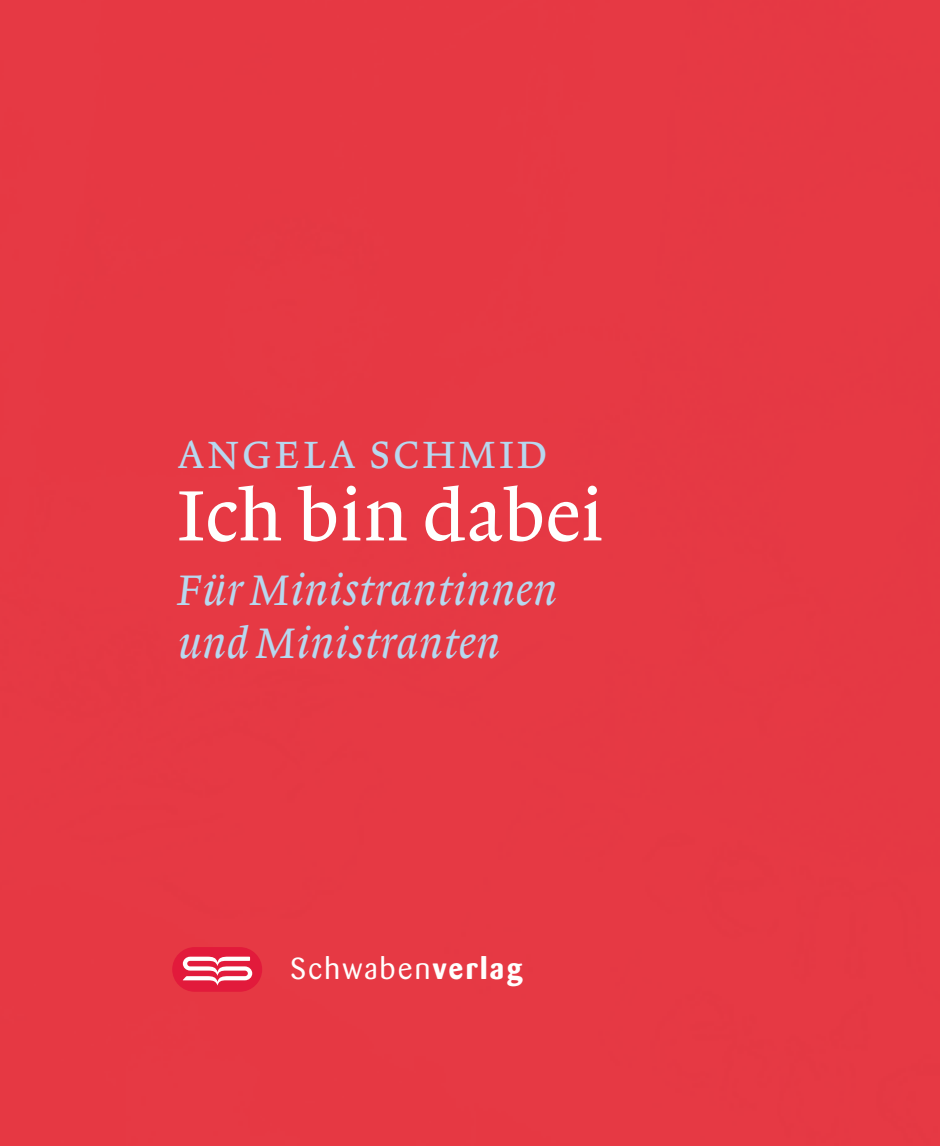
<style>
.page{position:relative;width:940px;height:1146px;background:#fff}
.page>*{position:absolute;margin:0;border:0;box-sizing:border-box;transform-origin:0 0}
.t1{font:75px "Lexicon No 1 Roman A";letter-spacing:.01em;color:#fffffe}
.t2{font:45px/52.5px "Lexicon No 1 Italic A";letter-spacing:.01em;color:#b7d8ef}
.t3{font:40px "Lexicon No 1 Roman A";letter-spacing:.09em;color:#b7d8ef}
.t4{font:30px "Barmeno";letter-spacing:.08em;color:#fffffe}
.s1{font-weight:700}
</style>
<div class="page">
<div style="left:0;top:0;width:940px;height:1145px;background:#e63944"></div>
<div style="left:172px;top:946px;width:90px;height:45px;background:#e21a3b;border-radius:22px"></div>
<svg style="left:183px;top:956px;width:69px;height:29px"></svg>
<p class="t3" style="left:178px;top:438px;width:371px">ANGELA SCHMID</p>
<h1 class="t1" style="left:178px;top:485px;width:427px">Ich bin dabei</h1>
<p class="t2" style="left:178px;top:563px;width:381px">Für Ministrantinnen und Ministranten</p>
<p class="t4" style="left:290px;top:956px;width:233px">Schwaben<span class="s1">verlag</span></p>
</div>
